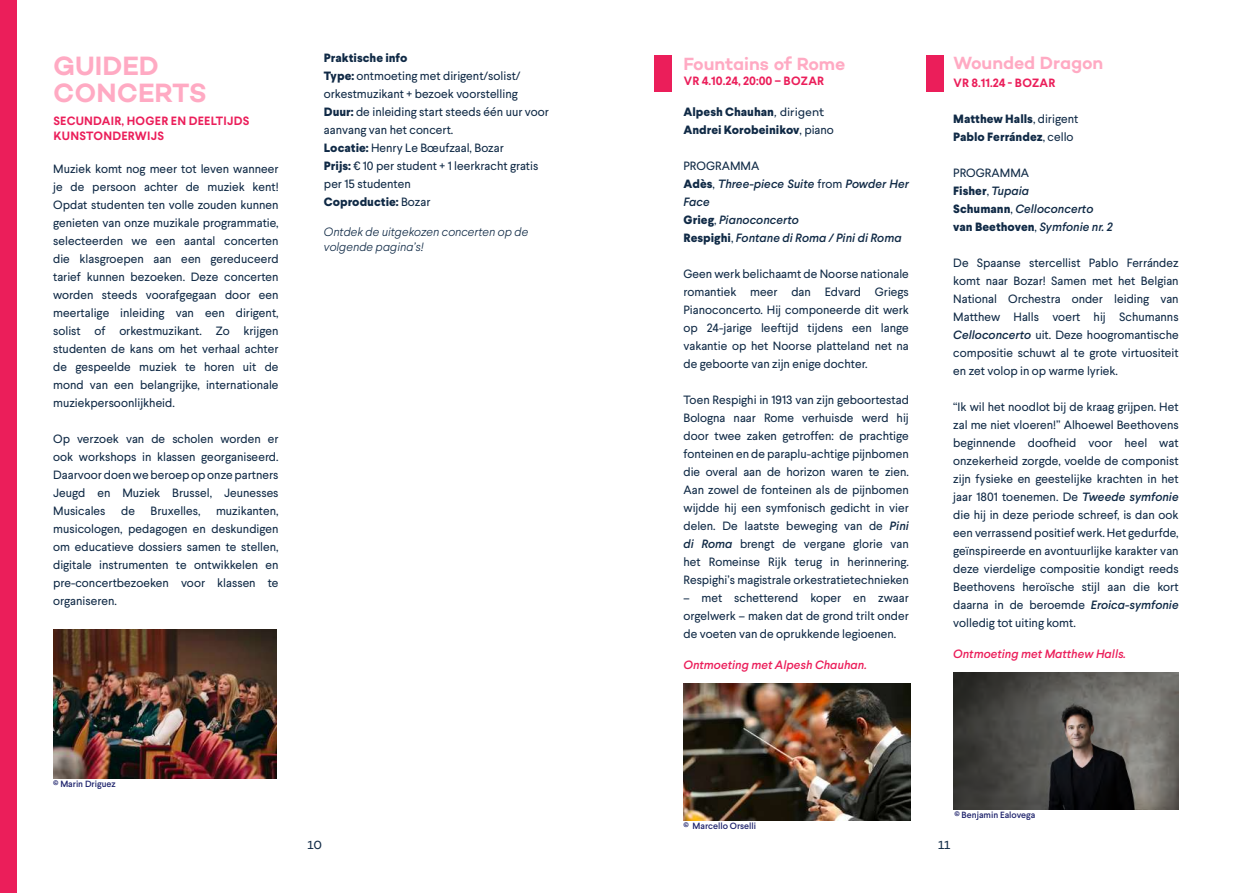
<style>
.page{position:relative;width:1259px;height:893px;background:#fff}
.page>*{position:absolute;margin:0;border:0;box-sizing:border-box;transform-origin:0 0}
.t1{font:600 27px/27px "Campton";color:#ffaac3}
.t2{font:600 18px "Campton";letter-spacing:-.005em;color:#ffaac3}
.t3{font:12px/18px "Larsseit";color:#102a46;text-align:justify}
.t4{font:italic 500 12px/18px "Larsseit";color:#102a46}
.t5{font:800 12px/18px "Larsseit";color:#102a46}
.t6{font:700 12px/15px "Larsseit";letter-spacing:.02em;color:#eb1e5a}
.t7{font:italic 500 12px "Larsseit";color:#eb1e5a}
.t8{font:italic 300 12px/15px "Larsseit";color:#102a46}
.t9{font:12px "Campton";color:#102a46}
.t10{font:500 9px "Larsseit";color:#21266e}
.s1{font-weight:800}
.s2{font-family:"Campton";font-weight:400}
.s3{font-weight:400}
.s4{font-weight:400;font-style:normal}
.s5{font-weight:800;font-style:normal}
.s6{font-weight:500;font-style:italic}
</style>
<div class="page">
<div style="left:926px;top:55px;width:18px;height:37px;background:#eb1e5a"></div>
<div style="left:654px;top:55px;width:17px;height:37px;background:#eb1e5a"></div>
<div style="left:0;top:0;width:17px;height:893px;background:#eb1e5a"></div>
<img style="left:683px;top:683px;width:227px;height:137px">
<img style="left:953px;top:673px;width:225px;height:137px">
<img style="left:53px;top:630px;width:223px;height:148px">
<h1 class="t1" style="left:53px;top:52px;width:155px">GUIDED<br>CONCERTS</h1>
<p class="t6" style="left:53px;top:114px;width:197px">SECUNDAIR, HOGER EN DEELTIJDS<br>KUNSTONDERWIJS</p>
<p class="t3" style="left:53px;top:160px;width:227px">Muziek komt nog meer tot leven wanneer je de persoon achter de muziek kent!<br>Opdat studenten ten volle zouden kunnen genieten van onze muzikale programmatie, selecteerden we een aantal concerten die klasgroepen aan een gereduceerd tarief kunnen bezoeken. Deze concerten worden steeds voorafgegaan door een meertalige inleiding van een dirigent, solist of orkestmuzikant. Zo krijgen studenten de kans om het verhaal achter de gespeelde muziek te horen uit de mond van een belangrijke, internationale muziekpersoonlijkheid.</p>
<p class="t3" style="left:53px;top:430px;width:227px">Op verzoek van de scholen worden er ook workshops in klassen georganiseerd.<br>Daarvoor doen we beroep op onze partners Jeugd en Muziek Brussel, Jeunesses Musicales</p>
<p class="t3" style="left:53px;top:502px;width:227px;text-indent:163px">muzikanten, musicologen, pedagogen en deskundigen om educatieve dossiers samen te stellen, digitale instrumenten te ontwikkelen en pre-concertbezoeken voor klassen te organiseren.</p>
<p class="t3" style="left:121px;top:502px;width:15px">de</p>
<p class="t3" style="left:151px;top:502px;width:51px">Bruxelles,</p>
<p class="t3" style="left:324px;top:49px;width:227px;text-align:left"><span class="s1">Praktische info<br>Type:</span> ontmoeting met dirigent/solist/ orkestmuzikant + bezoek voorstelling<br><span class="s1">Duur:</span> de inleiding start steeds één uur voor aanvang van het concert.<br><span class="s1">Locatie:</span> Henry Le Bœufzaal, Bozar<br><span class="s1">Prijs:</span> € 10 per student + 1 leerkracht gratis per 15 studenten<br><span class="s1">Coproductie:</span> Bozar</p>
<p class="t8" style="left:324px;top:225px;width:206px">Ontdek de uitgekozen concerten op de volgende pagina’s!</p>
<p class="t10" style="left:53px;top:778px;width:64px">© Marin Driguez</p>
<p class="t9" style="left:307px;top:838px;width:16px">10</p>
<h2 class="t2" style="left:683px;top:52px;width:163px">Fountains of Rome</h2>
<p class="t6" style="left:683px;top:73px;width:142px">VR 4.10.24, 20:00 – BOZAR</p>
<p class="t5" style="left:683px;top:103px;width:152px">Alpesh Chauhan<span class="s2">, dirigent<br></span>Andrei Korobeinikov<span class="s3">, piano</span></p>
<p class="t4" style="left:683px;top:157px;width:227px"><span class="s4">PROGRAMMA<br></span><span class="s5">Adès</span><span class="s4">,</span> Three-piece Suite <span class="s4">from</span> Powder Her<br>Face<br><span class="s5">Grieg</span><span class="s4">,</span> Pianoconcerto<br><span class="s5">Respighi</span><span class="s4">,</span> Fontane di Roma / Pini di Roma</p>
<p class="t3" style="left:683px;top:265px;width:227px">Geen werk belichaamt de Noorse nationale romantiek meer dan Edvard Griegs Pianoconcerto. Hij componeerde dit werk op 24-jarige leeftijd tijdens een lange vakantie op het Noorse platteland net na de geboorte van zijn enige dochter.</p>
<p class="t3" style="left:683px;top:391px;width:227px">Toen Respighi in 1913 van zijn geboortestad Bologna naar Rome verhuisde werd hij door twee zaken getroffen: de prachtige fonteinen en de paraplu-achtige pijnbomen die overal aan de horizon waren te zien.<br>Aan zowel de fonteinen als de pijnbomen wijdde hij een symfonisch gedicht in vier delen. De laatste beweging van de <span class="s6">Pini di Roma</span> brengt de vergane glorie van het Romeinse Rijk terug in herinnering.<br>Respighi’s magistrale orkestratietechnieken</p>
<p class="t3" style="left:683px;top:589px;width:227px">– met schetterend koper en zwaar orgelwerk – maken dat de grond trilt onder de voeten van de oprukkende legioenen.</p>
<p class="t7" style="left:683px;top:657px;width:185px">Ontmoeting met Alpesh Chauhan.</p>
<h2 class="t2" style="left:953px;top:52px;width:152px">Wounded Dragon</h2>
<p class="t6" style="left:953px;top:76px;width:103px">VR 8.11.24 - BOZAR</p>
<p class="t5" style="left:953px;top:110px;width:126px">Matthew Halls<span class="s3">, dirigent<br></span>Pablo Ferrández<span class="s3">, cello</span></p>
<p class="t4" style="left:953px;top:164px;width:161px"><span class="s4">PROGRAMMA<br></span><span class="s5">Fisher</span><span class="s4">,</span> Tupaia<br><span class="s5">Schumann</span><span class="s4">,</span> Celloconcerto <span class="s5">van Beethoven</span><span class="s4">,</span> Symfonie nr. 2</p>
<p class="t3" style="left:953px;top:254px;width:227px">De Spaanse stercellist Pablo Ferrández komt naar Bozar! Samen met het Belgian National Orchestra onder leiding van Matthew Halls voert hij Schumanns <span class="s6">Celloconcerto</span> uit. Deze hoogromantische compositie schuwt al te grote virtuositeit en zet volop in op warme lyriek.</p>
<p class="t3" style="left:953px;top:398px;width:227px">“Ik wil het noodlot bij de kraag grijpen. Het zal me niet vloeren!” Alhoewel Beethovens beginnende doofheid voor heel wat onzekerheid zorgde, voelde de componist zijn fysieke en geestelijke krachten in het jaar 1801 toenemen. De <span class="s6">Tweede symfonie </span>die hij in deze periode schreef, is dan ook een verrassend positief werk. Het gedurfde, geïnspireerde en avontuurlijke karakter van deze vierdelige compositie kondigt reeds Beethovens heroïsche stijl aan die kort daarna in de beroemde <span class="s6">Eroica-symfonie </span>volledig tot uiting komt.</p>
<p class="t7" style="left:953px;top:646px;width:174px">Ontmoeting met Matthew Halls.</p>
<p class="t10" style="left:683px;top:820px;width:74px">© Marcello Orselli</p>
<p class="t10" style="left:954px;top:810px;width:82px">© Benjamin Ealovega</p>
<p class="t9" style="left:938px;top:838px;width:14px">11</p>
</div>
